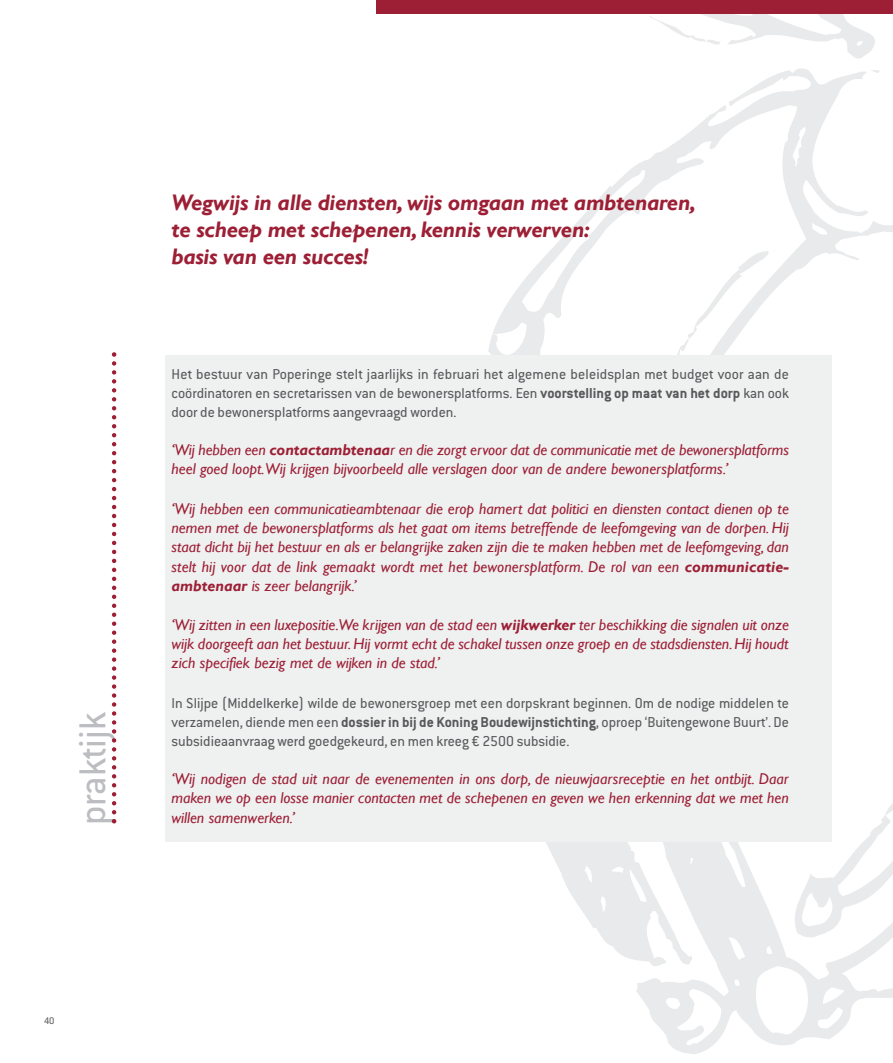
<style>
.page{position:relative;width:893px;height:1063px;background:#fff}
.page>*{position:absolute;margin:0;border:0;box-sizing:border-box;transform-origin:0 0}
.t1{font:41.25px "Conduit ITC";color:#bbbdc0}
.t2{font:italic 700 22.5px/27px "Gill Sans";letter-spacing:-.015em;color:#9d1f35}
.t3{font:italic 15.75px/19.4px "Gill Sans";color:#9d1f35}
.t4{font:15.75px/18.9px "Conduit ITC";color:#58595b;text-align:justify}
.t5{font:10.5px "Conduit ITC";color:#58595b}
.s1{font-weight:700}
</style>
<div class="page">
<svg style="left:488px;top:68px;width:405px;height:986px"></svg>
<svg style="left:870px;top:70px;width:10px;height:3px"></svg>
<svg style="left:789px;top:653px;width:104px;height:285px"></svg>
<svg style="left:812px;top:222px;width:17px;height:13px"></svg>
<svg style="left:754px;top:966px;width:90px;height:73px"></svg>
<svg style="left:806px;top:126px;width:2px;height:40px"></svg>
<svg style="left:507px;top:105px;width:299px;height:250px"></svg>
<svg style="left:765px;top:946px;width:11px;height:9px"></svg>
<svg style="left:717px;top:842px;width:28px;height:45px"></svg>
<svg style="left:729px;top:937px;width:16px;height:23px"></svg>
<svg style="left:735px;top:978px;width:5px;height:8px"></svg>
<svg style="left:689px;top:858px;width:5px;height:6px"></svg>
<svg style="left:665px;top:989px;width:57px;height:59px"></svg>
<svg style="left:649px;top:14px;width:226px;height:45px"></svg>
<svg style="left:598px;top:865px;width:48px;height:46px;background:#ebeced"></svg>
<svg style="left:584px;top:866px;width:8px;height:16px"></svg>
<svg style="left:493px;top:169px;width:277px;height:186px"></svg>
<div style="left:166px;top:355px;width:666px;height:487px;background:#eff0f0"></div>
<div style="left:377px;top:0;width:516px;height:14px;background:#9d1f35"></div>
<svg style="left:112px;top:352px;width:4px;height:471px"></svg>
<h1 class="t1" style="left:80px;top:825px;width:114px;rotate:-90deg">praktijk</h1>
<h2 class="t2" style="left:171px;top:189px;width:526px">Wegwijs in alle diensten, wijs omgaan met ambtenaren, te scheep met schepenen, kennis verwerven:<br>basis van een succes!</h2>
<p class="t4" style="left:171px;top:366px;width:619px">Het bestuur van Poperinge stelt jaarlijks in februari het algemene beleidsplan met budget voor aan de coördinatoren en secretarissen van de bewonersplatforms. Een <span class="s1">voorstelling op maat van het dorp</span> kan ook door de bewonersplatforms aangevraagd worden.</p>
<p class="t3" style="left:171px;top:440px;width:619px">‘Wij hebben een <span class="s1">contactambtenaa</span>r en die zorgt ervoor dat de communicatie met de bewonersplatforms heel goed loopt.Wij krijgen bijvoorbeeld alle verslagen door van de andere bewonersplatforms.’</p>
<p class="t3" style="left:171px;top:499px;width:619px;text-align:justify">‘Wij hebben een communicatieambtenaar die erop hamert dat politici en diensten contact dienen op te nemen met de bewonersplatforms als het gaat om items betreffende de leefomgeving van de dorpen. Hij staat dicht bij het bestuur en als er belangrijke zaken zijn die te maken hebben met de leefomgeving, dan stelt hij voor dat de link gemaakt wordt met het bewonersplatform. De rol van een <span class="s1">communicatie&shy;ambtenaar</span> is zeer belangrijk.’</p>
<p class="t3" style="left:171px;top:615px;width:619px;text-align:justify">‘Wij zitten in een luxepositie.We krijgen van de stad een <span class="s1">wijkwerker</span> ter beschikking die signalen uit onze wijk doorgeeft aan het bestuur. Hij vormt echt de schakel tussen onze groep en de stadsdiensten. Hij houdt zich specifiek bezig met de wijken in de stad.’</p>
<p class="t4" style="left:171px;top:695px;width:619px">In Slijpe (Middelkerke) wilde de bewonersgroep met een dorpskrant beginnen. Om de nodige middelen te verzamelen, diende men een <span class="s1">dossier in bij de Koning Boudewijnstichting</span>, oproep ‘Buitengewone Buurt’. De subsidieaanvraag werd goedgekeurd, en men kreeg € 2500 subsidie.</p>
<p class="t3" style="left:171px;top:769px;width:619px">‘Wij nodigen de stad uit naar de evenementen in ons dorp, de nieuwjaarsreceptie en het ontbijt. Daar maken we op een losse manier contacten met de schepenen en geven we hen erkenning dat we met hen</p>
<p class="t3" style="left:171px;top:807px;width:125px">willen samenwerken.’</p>
<p class="t5" style="left:44px;top:1017px;width:12px">40</p>
</div>
